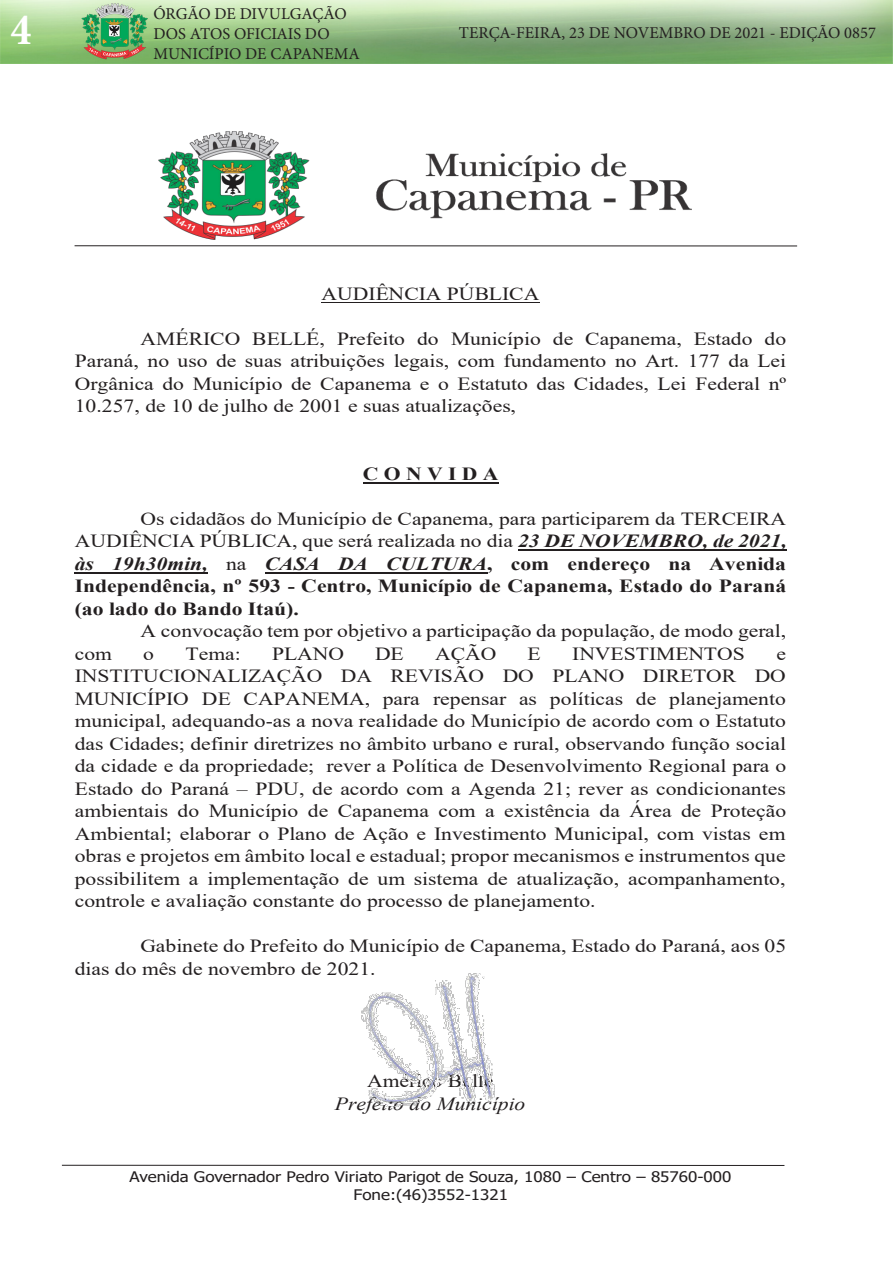
<style>
.page{position:relative;width:893px;height:1263px;background:#fff}
.page>*{position:absolute;margin:0;border:0;box-sizing:border-box;transform-origin:0 0}
.t1{font:700 condensed 45px "Minion Pro";color:#fff}
.t2{font:18.6px/22.5px "Times New Roman";color:#231f20;text-align:justify;scale:1.17 1}
.t3{font:700 18.6px "Times New Roman";color:#231f20;scale:1.17 1}
.t4{font:italic 700 18.6px "Times New Roman";color:#231f20;scale:1.17 1}
.t5{font:italic 18.6px/22.5px "Times New Roman";color:#231f20;text-align:center;scale:1.17 1}
.t6{font:16.5px/19.8px "Minion Pro";color:#231f20}
.t7{font:14.55px/17.7px "Tahoma";color:#231f20;text-align:center;scale:1.17 1}
.s1{font-weight:700;font-style:italic}
.s2{font-weight:400;font-style:normal}
.s3{font-style:normal}
</style>
<div class="page">
<img style="left:0;top:0;width:893px;height:64px">
<hr style="left:75px;top:245px;width:722px;height:1px;background:#231f20">
<hr style="left:62px;top:1165px;width:722px;height:1px;background:#231f20">
<img style="left:159px;top:131px;width:533px;height:108px">
<hr style="left:321px;top:302px;width:218px;height:1px;background:#231f20">
<hr style="left:363px;top:482px;width:135px;height:2px;background:#231f20">
<hr style="left:518px;top:549px;width:268px;height:2px;background:#231f20">
<hr style="left:75px;top:572px;width:133px;height:2px;background:#231f20">
<hr style="left:265px;top:572px;width:222px;height:2px;background:#231f20">
<img style="left:361px;top:973px;width:136px;height:134px">
<h1 class="t1" style="left:11px;top:-1px;width:22px">4</h1>
<p class="t6" style="left:153px;top:4px;width:208px">ÓRGÃO DE DIVULGAÇÃO<br>DOS ATOS OFICIAIS DO<br>MUNICÍPIO DE CAPANEMA</p>
<p class="t6" style="left:459px;top:23px;width:418px">TERÇA-FEIRA, 23 DE NOVEMBRO DE 2021 - EDIÇÃO 0857</p>
<p class="t2" style="left:321px;top:282px;width:188px">AUDIÊNCIA PÚBLICA</p>
<p class="t2" style="left:75px;top:327px;width:610px;text-indent:66px">AMÉRICO BELLÉ, Prefeito do Município de Capanema, Estado do Paraná, no uso de suas atribuições legais, com fundamento no Art. 177 da Lei Orgânica do Município de Capanema e o Estatuto das Cidades, Lei Federal nº 10.257, de 10 de julho de 2001 e suas atualizações,</p>
<p class="t3" style="left:363px;top:460px;width:118px">C O N V I D A</p>
<p class="t2" style="left:141px;top:507px;width:553px">Os cidadãos do Município de Capanema, para participarem da TERCEIRA</p>
<p class="t2" style="left:75px;top:529px;width:610px">AUDIÊNCIA PÚBLICA, que será realizada no dia <span class="s1">23 DE NOVEMBRO, de 2021,</span></p>
<p class="t4" style="left:75px;top:551px;width:609px">às 19h30min, <span class="s2">na</span> CASA DA CULTURA<span class="s3">, com endereço na Avenida</span></p>
<p class="t3" style="left:75px;top:573px;width:610px">Independência, nº 593 - Centro, Município de Capanema, Estado do Paraná</p>
<p class="t3" style="left:75px;top:595px;width:193px">(ao lado do Bando Itaú).</p>
<p class="t2" style="left:141px;top:619px;width:553px">A convocação tem por objetivo a participação da população, de modo geral,</p>
<p class="t2" style="left:75px;top:642px;width:33px">com</p>
<p class="t2" style="left:143px;top:642px;width:11px">o</p>
<p class="t2" style="left:186px;top:642px;width:49px">Tema:</p>
<p class="t2" style="left:272px;top:642px;width:63px">PLANO</p>
<p class="t2" style="left:375px;top:642px;width:26px">DE</p>
<p class="t2" style="left:435px;top:642px;width:54px">AÇÃO</p>
<p class="t2" style="left:528px;top:642px;width:13px">E</p>
<p class="t2" style="left:572px;top:642px;width:149px">INVESTIMENTOS</p>
<p class="t2" style="left:75px;top:642px;width:610px;text-indent:702px">e INSTITUCIONALIZAÇÃO DA REVISÃO DO PLANO DIRETOR DO MUNICÍPIO DE CAPANEMA, para repensar as políticas de planejamento municipal, adequando-as a nova realidade do Município de acordo com o Estatuto das Cidades; definir diretrizes no âmbito urbano e rural, observando função social da cidade e da propriedade; rever a Política de Desenvolvimento Regional para o Estado do Paraná – PDU, de acordo com a Agenda 21; rever as condicionantes ambientais do Município de Capanema com a existência da Área de Proteção Ambiental; elaborar o Plano de Ação e Investimento Municipal, com vistas em obras e projetos em âmbito local e estadual; propor mecanismos e instrumentos que possibilitem a implementação de um sistema de atualização, acompanhamento, controle e avaliação constante do processo de planejamento.</p>
<p class="t2" style="left:75px;top:934px;width:610px;text-indent:66px">Gabinete do Prefeito do Município de Capanema, Estado do Paraná, aos 05 dias do mês de novembro de 2021.</p>
<p class="t5" style="left:335px;top:1069px;width:164px"><span class="s3">Américo Bellé<br></span>Prefeito do Município</p>
<p class="t7" style="left:129px;top:1169px;width:516px">Avenida Governador Pedro Viriato Parigot de Souza, 1080 – Centro – 85760-000<br>Fone:(46)3552-1321</p>
</div>
